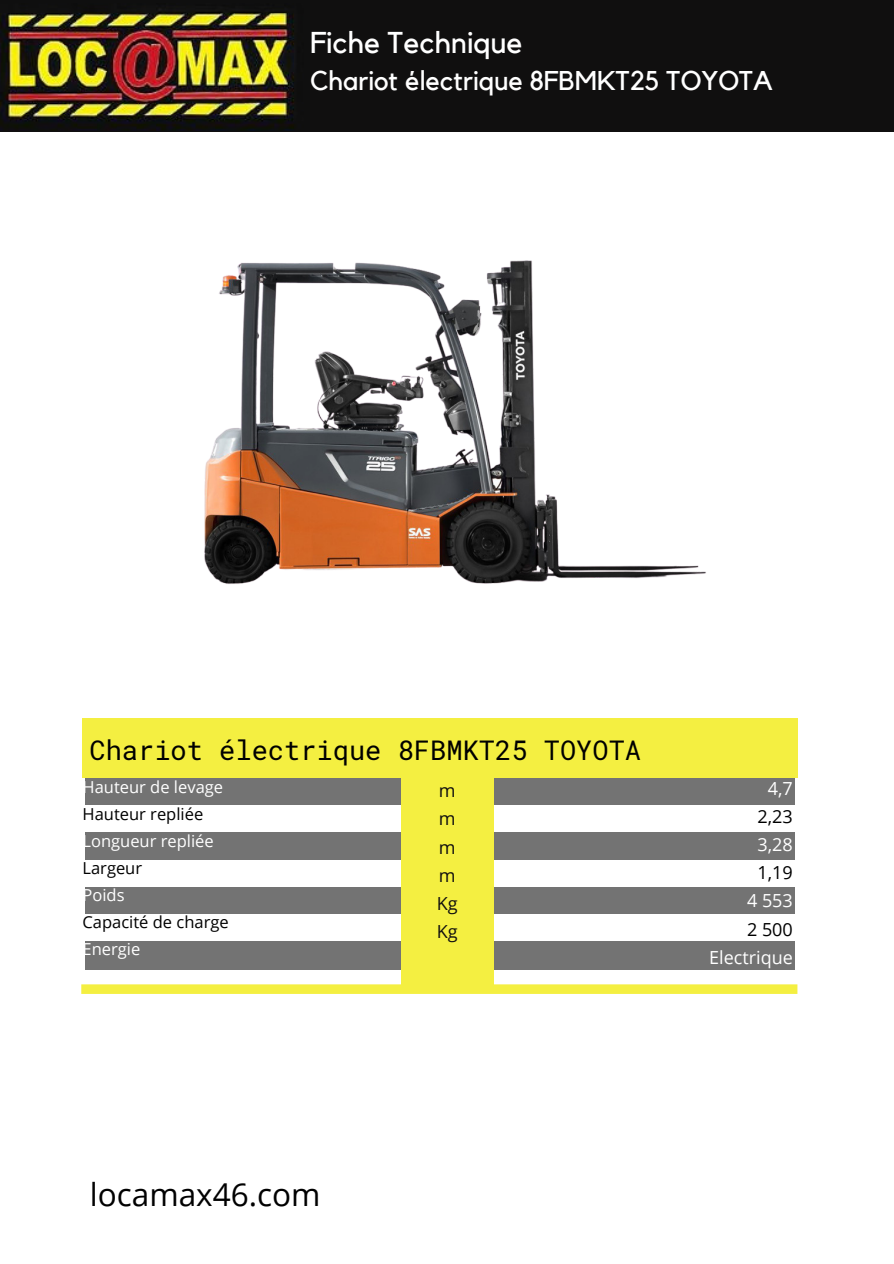
<style>
.page{position:relative;width:894px;height:1264px;background:#fff}
.page>*{position:absolute;margin:0;border:0;box-sizing:border-box;transform-origin:0 0}
.t1{font:31.5px "Open Sans";color:#000}
.t2{font:30px "Kollektif";color:#fff}
.t3{font:27px "Roboto Mono";color:#000}
.t4{font:27px "Kollektif";color:#fff}
.t5{font:18px "Open Sans";color:#fff}
.t6{font:18px "Open Sans";color:#000}
.t7{font:18px/28.2px "Open Sans";color:#100f0f;text-align:justify}
.t8{font:16.5px "Open Sans";color:#fff}
.t9{font:16.5px "Open Sans";color:#000}
</style>
<div class="page">
<div style="left:0;top:0;width:893px;height:131px;background:#100f0f"></div>
<img style="left:0;top:9px;width:294px;height:122px">
<div style="left:86px;top:934px;width:708px;height:54px;background:#737373"></div>
<div style="left:86px;top:970px;width:708px;height:54px;background:#fff"></div>
<div style="left:85px;top:886px;width:709px;height:54px;background:#fff"></div>
<div style="left:86px;top:859px;width:708px;height:54px;background:#737373"></div>
<div style="left:85px;top:832px;width:709px;height:54px;background:#fff"></div>
<div style="left:85px;top:805px;width:709px;height:54px;background:#737373"></div>
<div style="left:85px;top:777px;width:709px;height:54px;background:#fff"></div>
<div style="left:85px;top:750px;width:709px;height:54px;background:#737373"></div>
<div style="left:82px;top:718px;width:715px;height:59px;background:#f4ef41"></div>
<div style="left:401px;top:777px;width:92px;height:211px;background:#f4ef41"></div>
<svg style="left:81px;top:984px;width:716px;height:9px;background:#f4ef47"></svg>
<img style="left:153px;top:131px;width:587px;height:453px">
<h2 class="t2" style="left:310px;top:28px;width:214px">Fiche Technique</h2>
<h3 class="t4" style="left:310px;top:68px;width:464px">Chariot électrique 8FBMKT25 TOYOTA</h3>
<h3 class="t3" style="left:89px;top:731px;width:553px">Chariot électrique 8FBMKT25 TOYOTA</h3>
<p class="t8" style="left:82px;top:775px;width:142px">Hauteur de levage</p>
<p class="t9" style="left:82px;top:802px;width:122px">Hauteur repliée</p>
<p class="t8" style="left:82px;top:829px;width:133px">Longueur repliée</p>
<p class="t9" style="left:82px;top:856px;width:61px">Largeur</p>
<p class="t8" style="left:82px;top:883px;width:44px">Poids</p>
<p class="t9" style="left:82px;top:910px;width:148px">Capacité de charge</p>
<p class="t8" style="left:82px;top:937px;width:59px">Energie</p>
<p class="t7" style="left:436px;top:776px;width:22px">m m m m Kg Kg</p>
<p class="t5" style="left:767px;top:775px;width:26px">4,7</p>
<p class="t6" style="left:757px;top:803px;width:37px">2,23</p>
<p class="t5" style="left:757px;top:831px;width:37px">3,28</p>
<p class="t6" style="left:757px;top:860px;width:37px">1,19</p>
<p class="t5" style="left:746px;top:888px;width:47px">4 553</p>
<p class="t6" style="left:746px;top:916px;width:47px">2 500</p>
<p class="t5" style="left:709px;top:944px;width:85px">Electrique</p>
<h1 class="t1" style="left:90px;top:1172px;width:232px">locamax46.com</h1>
</div>
